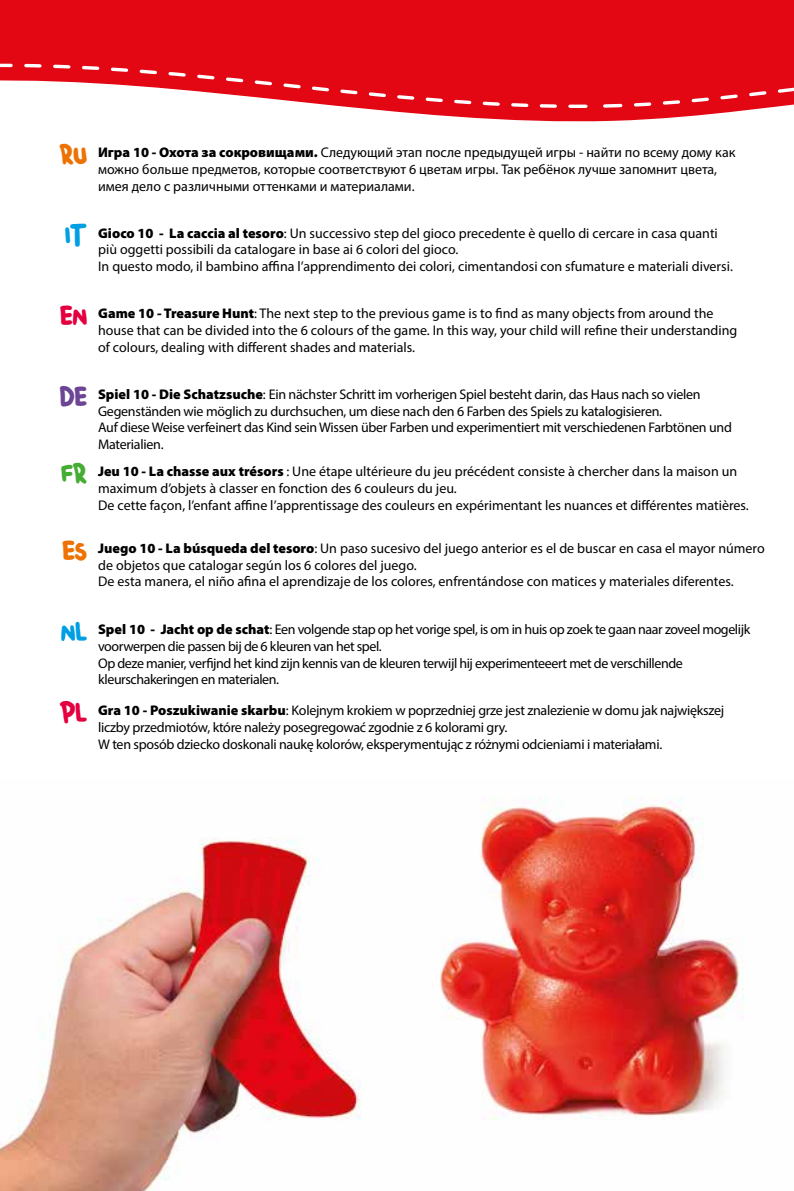
<style>
.page{position:relative;width:794px;height:1191px;background:#fff}
.page>*{position:absolute;margin:0;border:0;box-sizing:border-box;transform-origin:0 0}
.t1{font:28px "Chendolle";color:#ee7203}
.t2{font:28px "Chendolle";color:#009fe3}
.t3{font:28px "Chendolle";color:#e40040}
.t4{font:28px "Chendolle";color:#6c4595}
.t5{font:28px "Chendolle";color:#45ac34}
.t6{font:14px/16.8px "Myriad Pro";letter-spacing:-.005em;color:#000}
.t7{font:14px/16.8px "Myriad Pro";letter-spacing:-.03em;color:#000}
.s1{font-weight:900}
</style>
<div class="page">
<svg style="left:0;top:0;width:794px;height:122px;fill:#e30613"></svg>
<svg style="left:0;top:62px;width:794px;height:50px"></svg>
<img style="left:0;top:797px;width:744px;height:394px">
<h1 class="t1" style="left:59px;top:140px;width:29px">RU</h1>
<h1 class="t2" style="left:65px;top:221px;width:23px">IT</h1>
<h1 class="t3" style="left:60px;top:301px;width:28px">EN</h1>
<h1 class="t4" style="left:60px;top:382px;width:29px">DE</h1>
<h1 class="t5" style="left:61px;top:459px;width:27px">FR</h1>
<h1 class="t1" style="left:62px;top:536px;width:26px">ES</h1>
<h1 class="t2" style="left:61px;top:617px;width:27px">NL</h1>
<h1 class="t3" style="left:60px;top:698px;width:29px">PL</h1>
<p class="t6" style="left:98px;top:144px;width:639px"><span class="s1">Игра 10 - Охота за сокровищами.</span> Следующий этап после предыдущей игры - найти по всему дому как можно больше предметов, которые соответствуют 6 цветам игры. Так ребёнок лучше запомнит цвета, имея дело с различными оттенками и материалами.</p>
<p class="t6" style="left:98px;top:224px;width:636px"><span class="s1">Gioco 10 - La caccia al tesoro</span>: Un successivo step del gioco precedente è quello di cercare in casa quanti più oggetti possibili da catalogare in base ai 6 colori del gioco.<br>In questo modo, il bambino affina l’apprendimento dei colori, cimentandosi con sfumature e materiali diversi.</p>
<p class="t6" style="left:98px;top:305px;width:640px"><span class="s1">Game 10 - Treasure Hunt</span>: The next step to the previous game is to find as many objects from around the house that can be divided into the 6 colours of the game. In this way, your child will refine their understanding of colours, dealing with different shades and materials.</p>
<p class="t6" style="left:98px;top:385px;width:635px"><span class="s1">Spiel 10 - Die Schatzsuche</span>: Ein nächster Schritt im vorherigen Spiel besteht darin, das Haus nach so vielen Gegenständen wie möglich zu durchsuchen, um diese nach den 6 Farben des Spiels zu katalogisieren.<br>Auf diese Weise verfeinert das Kind sein Wissen über Farben und experimentiert mit verschiedenen Farbtönen und Materialien.</p>
<p class="t6" style="left:98px;top:463px;width:652px"><span class="s1">Jeu 10 - La chasse aux trésors</span> : Une étape ultérieure du jeu précédent consiste à chercher dans la maison un maximum d’objets à classer en fonction des 6 couleurs du jeu.<br>De cette façon, l’enfant affine l’apprentissage des couleurs en expérimentant les nuances et différentes matières.</p>
<p class="t6" style="left:98px;top:539px;width:668px"><span class="s1">Juego 10 - La búsqueda del tesoro</span>: Un paso sucesivo del juego anterior es el de buscar en casa el mayor número de objetos que catalogar según los 6 colores del juego.<br>De esta manera, el niño afina el aprendizaje de los colores, enfrentándose con matices y materiales diferentes.</p>
<p class="t7" style="left:98px;top:620px;width:653px"><span class="s1">Spel 10 - Jacht op de schat</span>: Een volgende stap op het vorige spel, is om in huis op zoek te gaan naar zoveel mogelijk voorwerpen die passen bij de 6 kleuren van het spel.<br>Op deze manier, verfijnd het kind zijn kennis van de kleuren terwijl hij experimenteeert met de verschillende kleurschakeringen en materialen.</p>
<p class="t6" style="left:98px;top:702px;width:627px"><span class="s1">Gra 10 - Poszukiwanie skarbu</span>: Kolejnym krokiem w poprzedniej grze jest znalezienie w domu jak największej liczby przedmiotów, które należy posegregować zgodnie z 6 kolorami gry.<br>W ten sposób dziecko doskonali naukę kolorów, eksperymentując z różnymi odcieniami i materiałami.</p>
</div>
